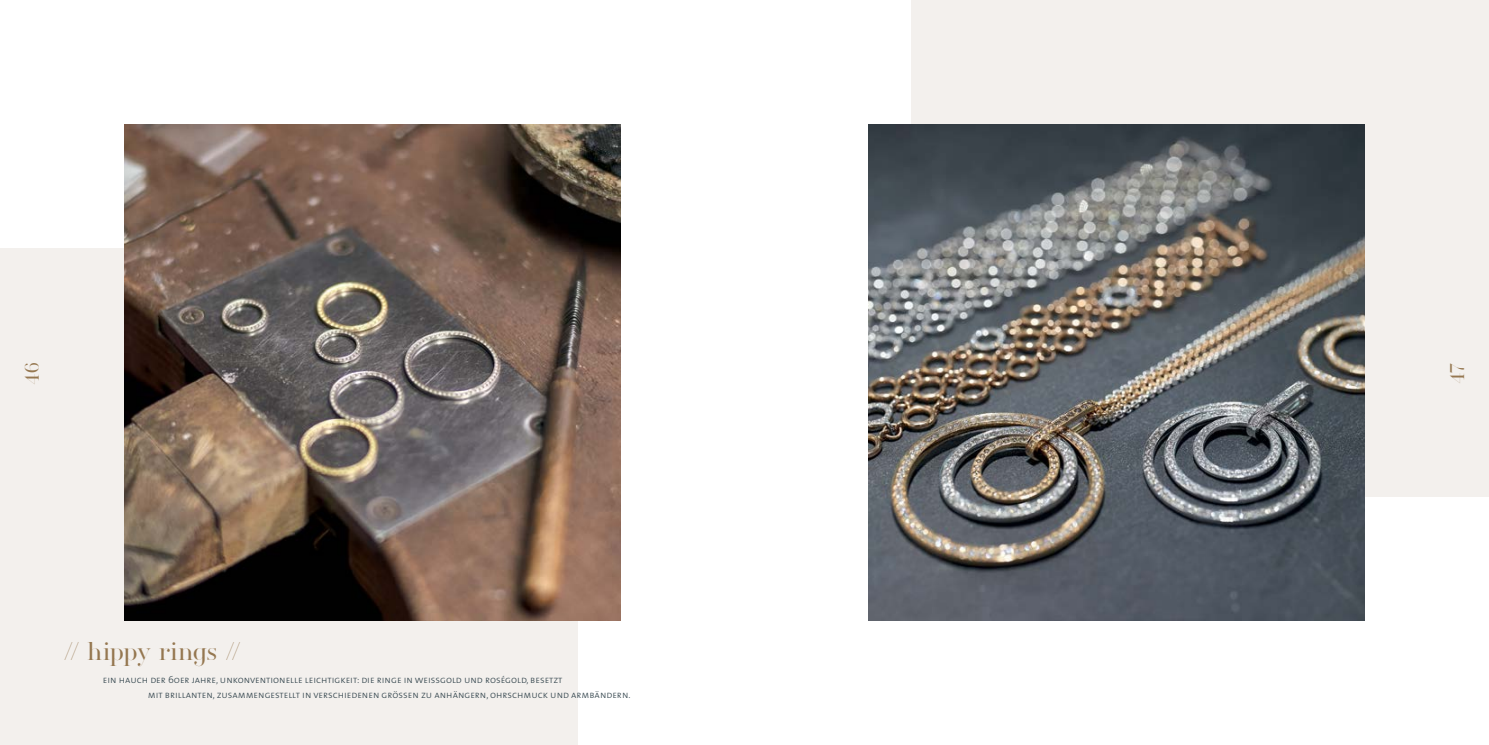
<style>
.page{position:relative;width:1489px;height:745px;background:#fff}
.page>*{position:absolute;margin:0;border:0;box-sizing:border-box;transform-origin:0 0}
.t1{font:22.5px "Silver South Serif";letter-spacing:-.015em;color:#957750}
.t2{font:17.5px "Silver South Serif";color:#957750}
.t3{font:10px/15px "The Sans Light Caps";color:#33454d}
.s1{font-family:"The Sans";font-weight:300}
</style>
<div class="page">
<div style="left:0;top:248px;width:578px;height:496px;background:#f3f0ed"></div>
<div style="left:911px;top:0;width:577px;height:496px;background:#f3f0ed"></div>
<img style="left:868px;top:124px;width:496px;height:496px">
<img style="left:124px;top:124px;width:496px;height:496px">
<h2 class="t2" style="left:21px;top:384px;width:24px;rotate:-90deg">46</h2>
<h2 class="t2" style="left:1446px;top:384px;width:23px;rotate:-90deg">47</h2>
<h1 class="t1" style="left:64px;top:637px;width:179px">// hippy rings //</h1>
<p class="t3" style="left:148px;top:671px;width:484px;text-indent:-45px">ein hauch der <span class="s1">60</span>er jahre, unkonventionelle leichtigkeit: die ringe in weissgold und roségold, besetzt<br>mit brillanten, zusammengestellt in verschiedenen grössen zu anhängern, ohrschmuck und armbändern.</p>
</div>
